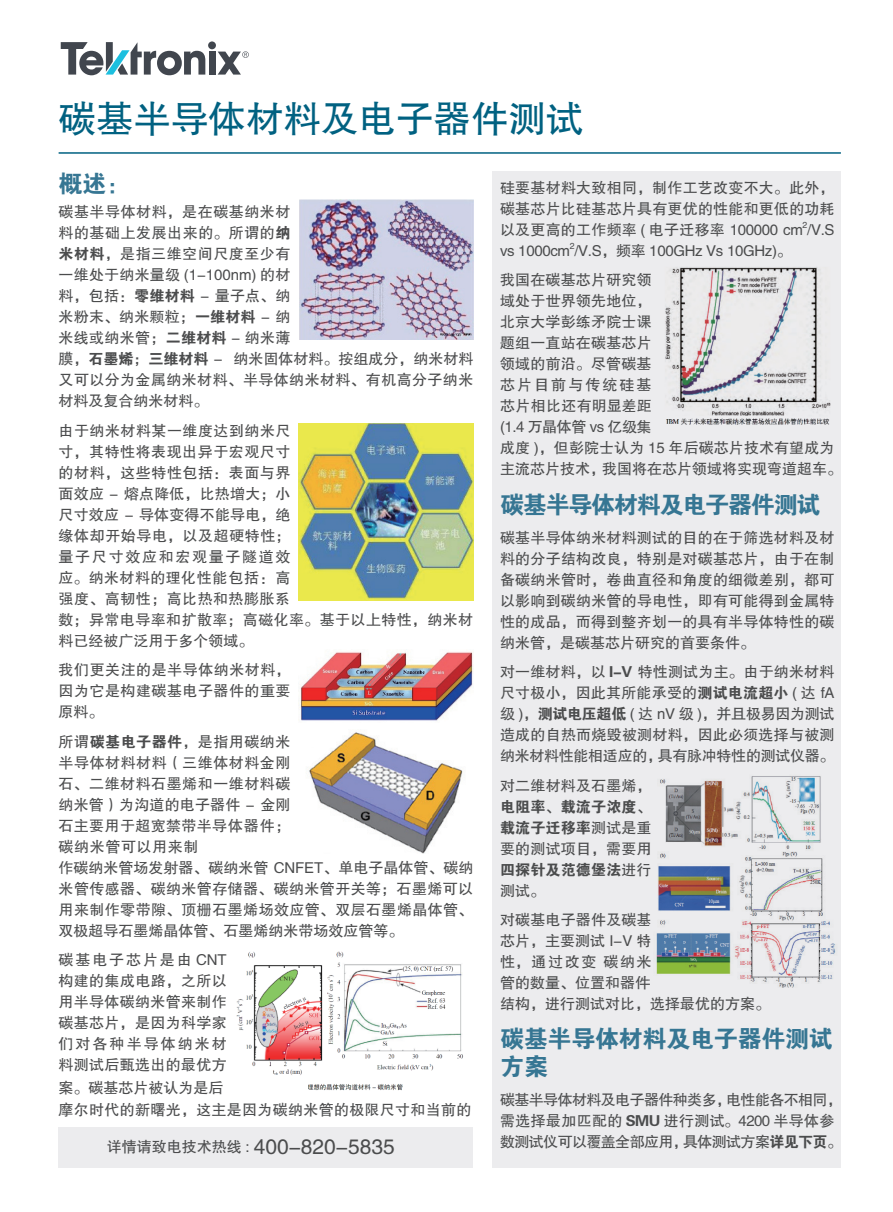
<style>
.page{position:relative;width:893px;height:1212px;background:#fff}
.page>*{position:absolute;margin:0;border:0;box-sizing:border-box;transform-origin:0 0}
.t1{font:37.5px "FZHTJW GB1 0";color:#006181}
.t2{font:24px/28.8px "FZDHTJW GB1 0";letter-spacing:-.01em;color:#367693}
.t3{font:24px "FZDHTJW GB1 0";letter-spacing:-.05em;color:#367693}
.t4{font:21px "FZHTJW GB1 0";color:#4b4c4d}
.t5{font:15px/21px "FZHTJW GB1 0";letter-spacing:.015em;color:#4b4c4d}
.t6{font:15px/21px "FZHTJW GB1 0";letter-spacing:.035em;color:#4b4c4d}
.t7{font:15px/21px "FZHTJW GB1 0";letter-spacing:-.04em;color:#4b4c4d}
.t8{font:15px "FZHTJW GB1 0";letter-spacing:-.02em;color:#4b4c4d}
.t9{font:15px/21px "FZDHTJW GB1 0";letter-spacing:.01em;color:#4b4c4d}
.t10{font:8.7px "FZHTJW GB1 0";color:#4b4c4d}
.s1{font-family:"FZDHTJW GB1 0"}
.s2{font-family:"FZHTJW GB1 0"}
.s3{font-size:15px}
</style>
<div class="page">
<img style="left:236px;top:951px;width:227px;height:140px">
<div style="left:59px;top:1127px;width:414px;height:40px;background:#ececee"></div>
<div style="left:492px;top:171px;width:349px;height:996px;background:#ececee"></div>
<div style="left:209px;top:52px;width:6px;height:23px;background:#41464e"></div>
<div style="left:208px;top:41px;width:8px;height:8px;background:#41464e;border-radius:50%"></div>
<svg style="left:61px;top:42px;width:144px;height:33px"></svg>
<svg style="left:218px;top:51px;width:31px;height:24px"></svg>
<hr style="left:59px;top:152px;width:782px;height:2px;background:#006181">
<img style="left:300px;top:200px;width:173px;height:140px">
<img style="left:298px;top:423px;width:175px;height:178px">
<img style="left:298px;top:652px;width:175px;height:69px">
<img style="left:309px;top:732px;width:154px;height:121px">
<img style="left:665px;top:267px;width:166px;height:158px">
<img style="left:656px;top:776px;width:180px;height:212px">
<svg style="left:309px;top:744px;width:20px;height:22px"></svg>
<h1 class="t1" style="left:59px;top:98px;width:527px">碳基半导体材料及电子器件测试</h1>
<h2 class="t2" style="left:59px;top:170px;width:73px">概述：</h2>
<p class="t5" style="left:59px;top:202px;width:416px">碳基半导体材料，是在碳基纳米材<br>料的基础上发展出来的。所谓的<span class="s1">纳<br>米材料</span>，是指三维空间尺度至少有<br>一维处于纳米量级 (1-100nm) 的材<br>料，包括：<span class="s1">零维材料</span> - 量子点、纳<br>米粉末、纳米颗粒；<span class="s1">一维材料</span> - 纳<br>米线或纳米管；<span class="s1">二维材料</span> - 纳米薄<br>膜，<span class="s1">石墨烯</span>；<span class="s1">三维材料</span> - 纳米固体材料。按组成分，纳米材料又可以分为金属纳米材料、半导体纳米材料、有机高分子纳米材料及复合纳米材料。</p>
<p class="t6" style="left:59px;top:420px;width:416px">由于纳米材料某一维度达到纳米尺<br>寸，其特性将表现出异于宏观尺寸<br>的材料，这些特性包括：表面与界<br>面效应 - 熔点降低，比热增大；小<br>尺寸效应 - 导体变得不能导电，绝<br>缘体却开始导电，以及超硬特性；<br>量子尺寸效应和宏观量子隧道效<br>应。纳米材料的理化性能包括：高<br>强度、高韧性；高比热和热膨胀系<br>数；异常电导率和扩散率；高磁化率。基于以上特性，纳米材料已经被广泛用于多个领域。</p>
<p class="t5" style="left:59px;top:660px;width:233px;text-align:justify">我们更关注的是半导体纳米材料，因为它是构建碳基电子器件的重要原料。</p>
<p class="t5" style="left:59px;top:731px;width:416px">所谓<span class="s1">碳基电子器件</span>，是指用碳纳米<br>半导体材料材料（三维体材料金刚<br>石、二维材料石墨烯和一维材料碳<br>纳米管）为沟道的电子器件 - 金刚<br>石主要用于超宽禁带半导体器件；<br>碳纳米管可以用来制<br>作碳纳米管场发射器、碳纳米管 CNFET、单电子晶体管、碳纳米管传感器、碳纳米管存储器、碳纳米管开关等；石墨烯可以用来制作零带隙、顶栅石墨烯场效应管、双层石墨烯晶体管、双极超导石墨烯晶体管、石墨烯纳米带场效应管等。</p>
<p class="t5" style="left:59px;top:950px;width:170px;text-align:justify">碳基电子芯片是由 CNT构建的集成电路，之所以用半导体碳纳米管来制作碳基芯片，是因为科学家们对各种半导体纳米材料测试后甄选出的最优方</p>
<p class="t5" style="left:59px;top:1077px;width:414px;line-height:22.5px">案。碳基芯片被认为是后<br>摩尔时代的新曙光，这主是因为碳纳米管的极限尺寸和当前的</p>
<p class="t5" style="left:500px;top:178px;width:336px;text-align:justify">硅要基材料大致相同，制作工艺改变不大。此外，碳基芯片比硅基芯片具有更优的性能和更低的功耗以及更高的工作频率 ( 电子迁移率 100000 cm /V.S</p>
<p class="t10" style="left:802px;top:220px;width:6px">2</p>
<p class="t10" style="left:570px;top:241px;width:6px">2</p>
<p class="t5" style="left:500px;top:270px;width:343px">我国在碳基芯片研究领<br>域处于世界领先地位，<br>北京大学彭练矛院士课<br>题组一直站在碳基芯片<br>领域的前沿。尽管碳基<br>芯片目前与传统硅基<br>芯片相比还有明显差距<br>(1.4 万晶体管 vs 亿级集<br>成度 )，但彭院士认为 15 年后碳芯片技术有望成为主流芯片技术，我国将在芯片领域将实现弯道超车。</p>
<h2 class="t3" style="left:500px;top:492px;width:322px">碳基半导体材料及电子器件测试</h2>
<p class="t5" style="left:500px;top:528px;width:336px;text-align:justify">碳基半导体纳米材料测试的目的在于筛选材料及材料的分子结构改良，特别是对碳基芯片，由于在制备碳纳米管时，卷曲直径和角度的细微差别，都可以影响到碳纳米管的导电性，即有可能得到金属特性的成品，而得到整齐划一的具有半导体特性的碳纳米管，是碳基芯片研究的首要条件。</p>
<p class="t5" style="left:500px;top:662px;width:336px;text-align:justify">对一维材料，以 <span class="s1">I-V</span> 特性测试为主。由于纳米材料尺寸极小，因此其所能承受的<span class="s1">测试电流超小</span> ( 达 fA级 )<span class="s1">，测试电压超低</span> ( 达 nV 级 )，并且极易因为测试造成的自热而烧毁被测材料，因此必须选择与被测纳米材料性能相适应的，具有脉冲特性的测试仪器。</p>
<p class="t5" style="left:500px;top:776px;width:153px">对二维材料及石墨烯，</p>
<p class="t9" style="left:500px;top:797px;width:153px">电阻率、载流子浓度、载流子迁移率<span class="s2">测试是重</span></p>
<p class="t5" style="left:500px;top:839px;width:153px">要的测试项目，需要用</p>
<p class="t9" style="left:500px;top:860px;width:153px">四探针及范德堡法<span class="s2">进行</span></p>
<p class="t5" style="left:500px;top:876px;width:153px;line-height:29.5px">测试。<br>对碳基电子器件及碳基</p>
<p class="t5" style="left:500px;top:931px;width:271px">芯片，主要测试 I-V 特<br>性，通过改变 碳纳米<br>管的数量、位置和器件<br>结构，进行测试对比，选择最优的方案。</p>
<h2 class="t2" style="left:500px;top:1025px;width:334px">碳基半导体材料及电子器件测试方案</h2>
<p class="t7" style="left:500px;top:1090px;width:343px">碳基半导体材料及电子器件种类多，电性能各不相同，需选择最加匹配的 <span class="s1">SMU</span> 进行测试。4200 半导体参</p>
<p class="t8" style="left:500px;top:242px;width:293px">vs 1000cm /V.S，频率 100GHz Vs 10GHz)。</p>
<h3 class="t4" style="left:107px;top:1135px;width:290px"><span class="s3">详情请致电技术热线 :</span> 400-820-5835</h3>
<p class="t7" style="left:500px;top:1132px;width:343px">数测试仪可以覆盖全部应用，具体测试方案<span class="s1">详见下页</span>。</p>
</div>
